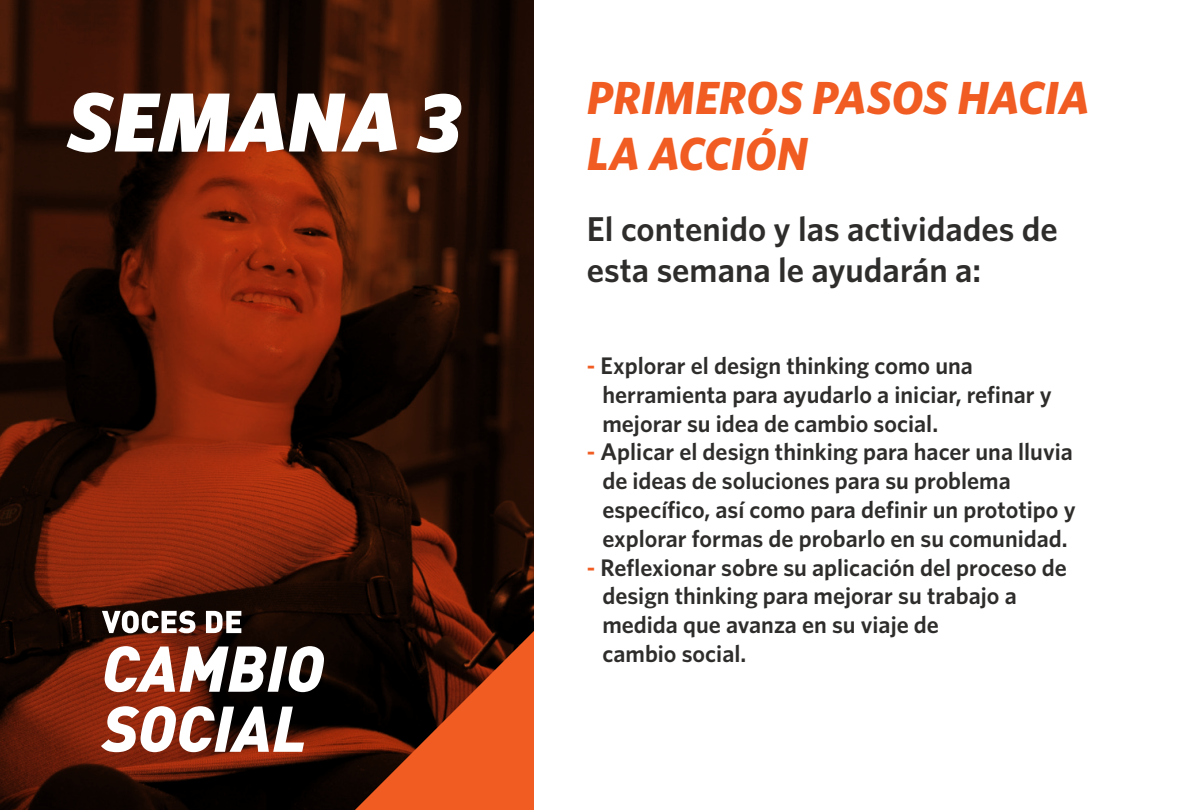
<style>
.page{position:relative;width:1188px;height:810px;background:#fff}
.page>*{position:absolute;margin:0;border:0;box-sizing:border-box;transform-origin:0 0}
.t1{font:italic 900 84px "Whitney";color:#fff}
.t2{font:italic 700 46.5px/55.8px "Whitney";color:#f05c22}
.t3{font:600 34.5px/41.4px "Whitney";color:#2e2d2c}
.t4{font:600 24px/28.8px "Whitney";color:#2e2d2c}
.s1{color:#f05c22}
</style>
<div class="page">
<svg style="left:0;top:0;width:534px;height:810px;background:#441506"></svg>
<svg style="left:355px;top:631px;width:179px;height:179px;background:#893312"></svg>
<svg style="left:102px;top:611px;width:93px;height:22px"></svg>
<svg style="left:206px;top:611px;width:35px;height:22px"></svg>
<svg style="left:105px;top:646px;width:219px;height:46px"></svg>
<svg style="left:101px;top:706px;width:203px;height:46px"></svg>
<h1 class="t1" style="left:67px;top:66px;width:396px">SEMANA 3</h1>
<h2 class="t2" style="left:587px;top:69px;width:504px">PRIMEROS PASOS HACIA<br>LA ACCIÓN</h2>
<h3 class="t3" style="left:587px;top:207px;width:472px">El contenido y las actividades de esta semana le ayudarán a:</h3>
<p class="t4" style="left:602px;top:351px;width:451px;text-indent:-15px"><span class="s1">-</span> Explorar el design thinking como una herramienta para ayudarlo a iniciar, refinar y mejorar su idea de cambio social.</p>
<p class="t4" style="left:602px;top:437px;width:475px;text-indent:-15px"><span class="s1">-</span> Aplicar el design thinking para hacer una lluvia de ideas de soluciones para su problema específico, así como para definir un prototipo y explorar formas de probarlo en su comunidad.</p>
<p class="t4" style="left:602px;top:552px;width:466px;text-indent:-15px"><span class="s1">-</span> Reflexionar sobre su aplicación del proceso de design thinking para mejorar su trabajo a medida que avanza en su viaje de<br>cambio social.</p>
</div>
